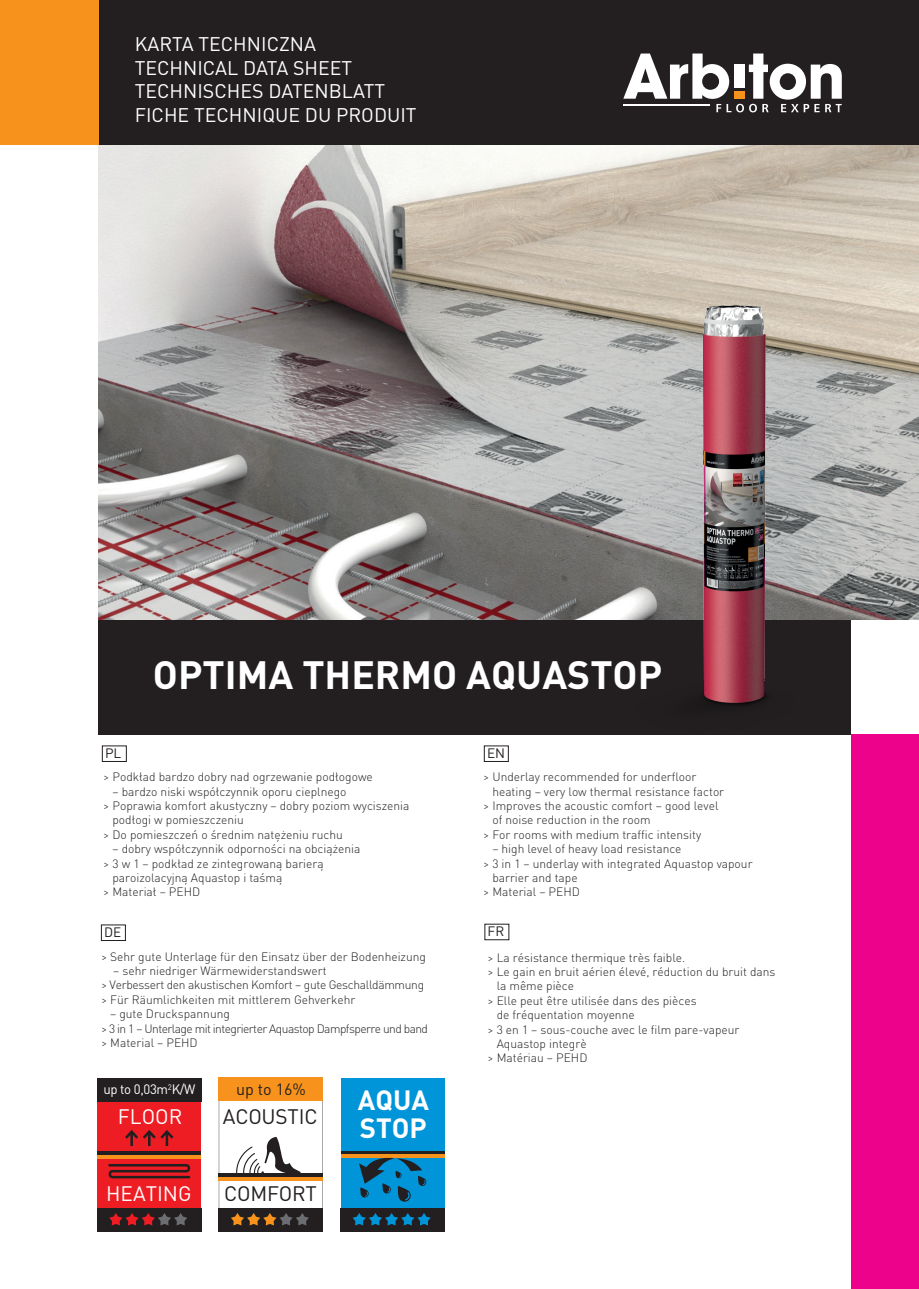
<style>
.page{position:relative;width:919px;height:1289px;background:#fff}
.page>*{position:absolute;margin:0;border:0;box-sizing:border-box;transform-origin:0 0}
.t1{font:700 39px "DIN Pro";color:#fff}
.t2{font:700 27.45px/28.8px "DIN Pro";color:#fff}
.t3{font:20.7px "DIN Pro";letter-spacing:-.01em;color:#231f20}
.t4{font:20.7px "DIN Pro";color:#fff}
.t5{font:19.5px/23.4px "DIN Pro";color:#fff}
.t6{font:16.05px "DIN Pro";color:#231f20}
.t7{font:13.5px "DIN Pro";letter-spacing:-.025em;color:#fff}
.t8{font:13.5px "DIN Pro";color:#231f20}
.t9{font:300 12px/14.4px "DIN Pro";color:#231f20}
.t10{font:300 12px/14.4px "DIN Pro";letter-spacing:-.045em;color:#231f20}
</style>
<div class="page">
<div style="left:98px;top:620px;width:752px;height:114px;background:#231f20"></div>
<div style="left:340px;top:1077px;width:104px;height:131px;background:#0095d9"></div>
<svg style="left:340px;top:1150px;width:104px;height:4px"></svg>
<hr style="left:340px;top:1154px;width:104px;height:3px;background:#f7931d">
<svg style="left:359px;top:1157px;width:68px;height:45px"></svg>
<div style="left:340px;top:1208px;width:104px;height:23px;background:#231f20"></div>
<svg style="left:352px;top:1213px;width:78px;height:12px"></svg>
<div style="left:219px;top:1077px;width:104px;height:23px;background:#f7931d"></div>
<div style="left:219px;top:1208px;width:104px;height:23px;background:#231f20"></div>
<svg style="left:219px;top:1100px;width:104px;height:125px"></svg>
<div style="left:97px;top:1101px;width:104px;height:107px;background:#ee1d23"></div>
<div style="left:97px;top:1077px;width:104px;height:24px;background:#231f20"></div>
<div style="left:97px;top:1208px;width:104px;height:23px;background:#231f20"></div>
<svg style="left:109px;top:1213px;width:78px;height:12px"></svg>
<svg style="left:125px;top:1130px;width:48px;height:15px"></svg>
<svg style="left:108px;top:1164px;width:82px;height:14px"></svg>
<hr style="left:97px;top:1151px;width:104px;height:4px;background:#231f20">
<hr style="left:97px;top:1155px;width:104px;height:3px;background:#f7931d">
<div style="left:101px;top:924px;width:25px;height:16px;border:1px solid #231f20"></div>
<div style="left:102px;top:745px;width:25px;height:16px;border:1px solid #231f20"></div>
<div style="left:484px;top:923px;width:25px;height:17px;border:1px solid #231f20"></div>
<img style="left:98px;top:144px;width:820px;height:476px">
<div style="left:98px;top:0;width:820px;height:144px;background:#231f20"></div>
<div style="left:0;top:0;width:99px;height:144px;background:#f7931d"></div>
<svg style="left:623px;top:54px;width:218px;height:58px"></svg>
<div style="left:734px;top:91px;width:10px;height:8px;background:#f7931d"></div>
<div style="left:850px;top:734px;width:68px;height:554px;background:#ed028c"></div>
<img style="left:549px;top:254px;width:366px;height:551px">
<h3 class="t5" style="left:135px;top:32px;width:283px">KARTA TECHNICZNA<br>TECHNICAL DATA SHEET<br>TECHNISCHES DATENBLATT<br>FICHE TECHNIQUE DU PRODUIT</h3>
<p class="t8" style="left:105px;top:743px;width:18px">PL</p>
<h1 class="t1" style="left:153px;top:648px;width:511px">OPTIMA THERMO AQUASTOP</h1>
<p class="t8" style="left:487px;top:743px;width:19px">EN</p>
<p class="t9" style="left:103px;top:769px;width:271px">&gt; Podkład bardzo dobry nad ogrzewanie podłogowe</p>
<p class="t9" style="left:112px;top:783px;width:235px">– bardzo niski współczynnik oporu cieplnego</p>
<p class="t9" style="left:103px;top:798px;width:308px">&gt; Poprawia komfort akustyczny – dobry poziom wyciszenia</p>
<p class="t9" style="left:112px;top:812px;width:133px">podłogi w pomieszczeniu</p>
<p class="t9" style="left:103px;top:826px;width:241px">&gt; Do pomieszczeń o średnim natężeniu ruchu</p>
<p class="t9" style="left:112px;top:841px;width:249px">– dobry współczynnik odporności na obciążenia</p>
<p class="t9" style="left:103px;top:855px;width:222px">&gt; 3 w 1 – podkład ze zintegrowaną barierą</p>
<p class="t9" style="left:112px;top:870px;width:171px">paroizolacyjną Aquastop i taśmą</p>
<p class="t9" style="left:103px;top:884px;width:98px">&gt; Materiał – PEHD</p>
<p class="t8" style="left:104px;top:922px;width:19px">DE</p>
<p class="t9" style="left:101px;top:948px;width:326px">&gt; Sehr gute Unterlage für den Einsatz über der Bodenheizung</p>
<p class="t9" style="left:101px;top:962px;width:325px;text-indent:12px">– sehr niedriger Wärmewiderstandswert<br>&gt; Verbessert den akustischen Komfort – gute Geschalldämmung &gt; Für Räumlichkeiten mit mittlerem Gehverkehr</p>
<p class="t10" style="left:101px;top:1006px;width:328px;text-indent:9px">– gute Druckspannung<br>&gt; 3 in 1 – Unterlage mit integrierter Aquastop Dampfsperre und band &gt; Material – PEHD</p>
<p class="t7" style="left:103px;top:1080px;width:94px">up to 0,03m<sup>2</sup>K/W</p>
<h3 class="t4" style="left:118px;top:1102px;width:66px">FLOOR</h3>
<h3 class="t4" style="left:106px;top:1178px;width:87px">HEATING</h3>
<h3 class="t6" style="left:236px;top:1078px;width:71px">up to 16%</h3>
<h3 class="t3" style="left:223px;top:1102px;width:96px">ACOUSTIC</h3>
<h3 class="t3" style="left:224px;top:1179px;width:94px">COMFORT</h3>
<h2 class="t2" style="left:358px;top:1084px;width:73px">AQUA<br>STOP</h2>
<p class="t9" style="left:483px;top:769px;width:215px">&gt; Underlay recommended for underfloor</p>
<p class="t9" style="left:492px;top:783px;width:233px">heating – very low thermal resistance factor</p>
<p class="t9" style="left:483px;top:798px;width:237px">&gt; Improves the acoustic comfort – good level</p>
<p class="t9" style="left:492px;top:812px;width:160px">of noise reduction in the room</p>
<p class="t9" style="left:483px;top:826px;width:219px">&gt; For rooms with medium traffic intensity</p>
<p class="t9" style="left:492px;top:841px;width:191px">– high level of heavy load resistance</p>
<p class="t9" style="left:483px;top:855px;width:271px">&gt; 3 in 1 – underlay with integrated Aquastop vapour</p>
<p class="t9" style="left:492px;top:870px;width:87px">barrier and tape</p>
<p class="t9" style="left:483px;top:884px;width:98px">&gt; Material – PEHD</p>
<p class="t8" style="left:487px;top:922px;width:18px">FR</p>
<p class="t9" style="left:487px;top:949px;width:199px">&gt; La résistance thermique très faible.</p>
<p class="t9" style="left:487px;top:963px;width:289px">&gt; Le gain en bruit aérien élevé, réduction du bruit dans</p>
<p class="t9" style="left:496px;top:978px;width:79px">la même pièce</p>
<p class="t9" style="left:487px;top:992px;width:210px">&gt; Elle peut être utilisée dans des pièces</p>
<p class="t9" style="left:496px;top:1007px;width:139px">de fréquentation moyenne</p>
<p class="t9" style="left:487px;top:1021px;width:253px">&gt; 3 en 1 – sous-couche avec le film pare-vapeur</p>
<p class="t9" style="left:496px;top:1035px;width:91px">Aquastop integrè</p>
<p class="t9" style="left:487px;top:1050px;width:101px">&gt; Matériau – PEHD</p>
</div>
